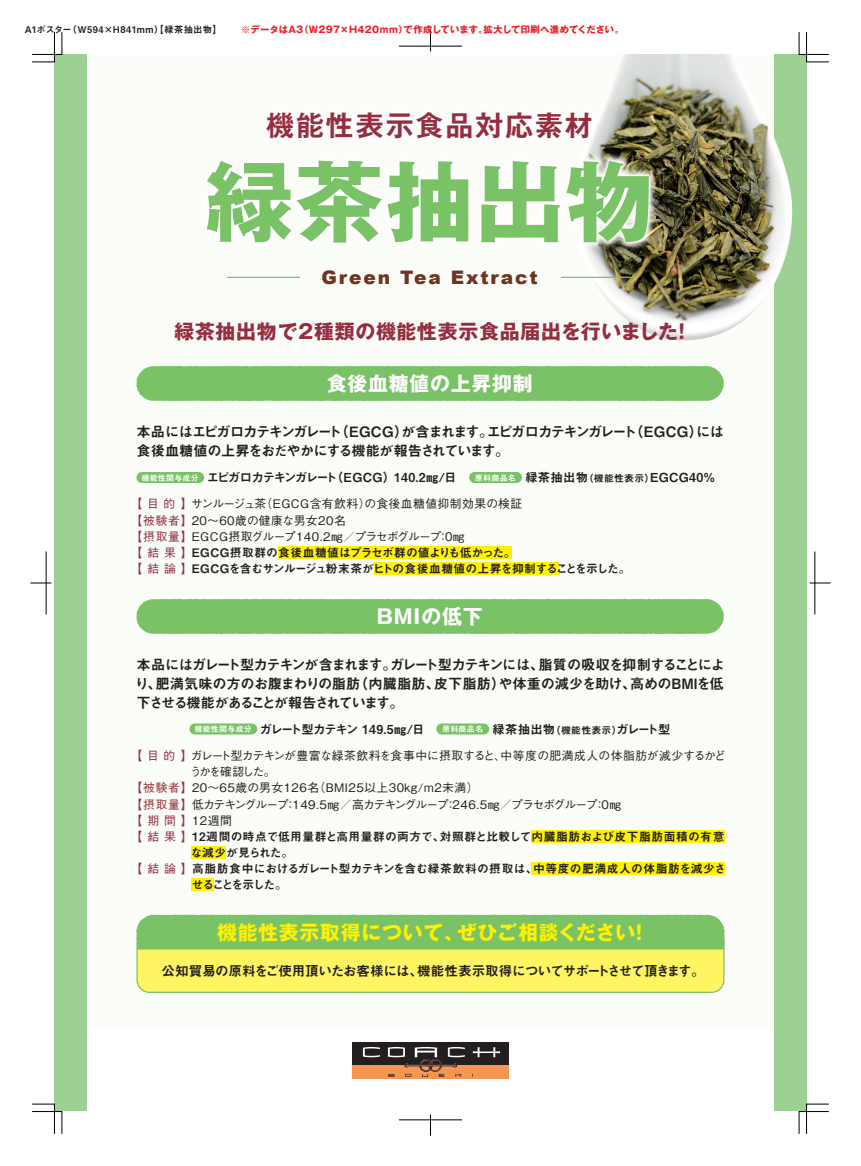
<style>
.page{position:relative;width:861px;height:1166px;background:#fff}
.page>*{position:absolute;margin:0;border:0;box-sizing:border-box;transform-origin:0 0}
.t1{font:700 27.91px "Gothic MB101 Pro De";letter-spacing:.07em;color:#952e3f}
.t2{font:700 19.86px "Gothic MB101 Pro";letter-spacing:.04em;color:#952e3f}
.t3{font:700 19.86px "Gothic MB101 Pro";letter-spacing:.04em;color:#fff101}
.t4{font:700 19.86px "Gothic MB101 Pro";letter-spacing:.04em;color:#fff}
.t5{font:900 18.64px "Arial";letter-spacing:.1em;color:#6f3521}
.t6{font:14.26px/18.6px "Midashi Go Pro MB31";letter-spacing:-.08em;color:#231f20}
.t7{font:13.65px "Midashi Go Pro MB31";letter-spacing:-.04em;color:#231f20}
.t8{font:12.42px "Midashi Go Pro MB31";letter-spacing:-.1em;color:#231f20}
.t9{font:12.42px "Midashi Go Pro MB31";letter-spacing:.02em;color:#231f20}
.t10{font:12.42px "Midashi Go Pro MB31";letter-spacing:-.02em;color:#231f20}
.t11{font:500 11.81px/16.1px "Gothic BBB Pro";letter-spacing:.04em;color:#231f20}
.t12{font:11.81px/16.1px "Midashi Go Pro MB31";letter-spacing:-.025em;color:#231f20}
.t13{font:500 11.81px "Gothic BBB Pro";letter-spacing:.01em;color:#231f20}
.t14{font:11.81px "Midashi Go Pro MB31";letter-spacing:.03em;color:#231f20}
.t15{font:11.81px "Midashi Go Pro MB31";letter-spacing:.01em;color:#231f20}
.t16{font:11.81px "Midashi Go Pro MB31";letter-spacing:-.055em;color:#231f20}
.t17{font:11.81px "Midashi Go Pro MB31";letter-spacing:-.125em;color:#231f20}
.t18{font:500 11.81px "Gothic BBB Pro";letter-spacing:-.14em;color:#231f20}
.t19{font:700 9.28px "Gothic MB101";letter-spacing:.03em;color:#ee1d23}
.t20{font:9.28px "Midashi Go Pro MB31";letter-spacing:.025em;color:#231f20}
.s1{font-size:8.05px;color:#fff}
.s2{font-size:9.89px}
.s3{color:#952e3f}
.s4{font-family:"Gothic BBB Pro";font-weight:500;color:#952e3f}
</style>
<div class="page">
<div style="left:55px;top:55px;width:751px;height:974px;background:#fbfdf8"></div>
<div style="left:774px;top:55px;width:32px;height:1056px;background:#9dd193"></div>
<img style="left:500px;top:55px;width:293px;height:311px">
<div style="left:55px;top:55px;width:32px;height:1056px;background:#9dd193"></div>
<div style="left:352px;top:1042px;width:157px;height:23px;background:#231f20"></div>
<div style="left:352px;top:1065px;width:157px;height:14px;background:#f79551"></div>
<svg style="left:473px;top:1047px;width:27px;height:10px"></svg>
<svg style="left:363px;top:1047px;width:17px;height:10px"></svg>
<svg style="left:388px;top:1047px;width:77px;height:30px"></svg>
<div style="left:278px;top:546px;width:234px;height:13px;background:#fff101"></div>
<div style="left:374px;top:562px;width:184px;height:12px;background:#fff101"></div>
<div style="left:531px;top:830px;width:193px;height:13px;background:#fff101"></div>
<div style="left:192px;top:846px;width:34px;height:12px;background:#fff101"></div>
<div style="left:192px;top:878px;width:22px;height:12px;background:#fff101"></div>
<div style="left:531px;top:862px;width:193px;height:13px;background:#fff101"></div>
<svg style="left:136px;top:472px;width:68px;height:11px"></svg>
<svg style="left:469px;top:472px;width:53px;height:11px"></svg>
<svg style="left:189px;top:723px;width:68px;height:11px"></svg>
<svg style="left:436px;top:723px;width:53px;height:11px"></svg>
<svg style="left:136px;top:914px;width:589px;height:79px"></svg>
<div style="left:136px;top:366px;width:588px;height:35px;background:#79c366"></div>
<div style="left:136px;top:599px;width:588px;height:35px;background:#79c366"></div>
<img style="left:500px;top:101px;width:102px;height:48px">
<img style="left:500px;top:107px;width:98px;height:38px">
<svg style="left:227px;top:276px;width:74px;height:2px"></svg>
<svg style="left:559px;top:276px;width:76px;height:3px"></svg>
<img style="left:500px;top:150px;width:160px;height:103px">
<img style="left:206px;top:157px;width:446px;height:90px">
<svg style="left:207px;top:160px;width:175px;height:83px"></svg>
<svg style="left:388px;top:161px;width:80px;height:81px"></svg>
<svg style="left:481px;top:161px;width:79px;height:81px"></svg>
<svg style="left:566px;top:161px;width:83px;height:81px"></svg>
<svg style="left:32px;top:1104px;width:30px;height:30px"></svg>
<svg style="left:32px;top:32px;width:30px;height:30px"></svg>
<svg style="left:799px;top:32px;width:30px;height:30px"></svg>
<svg style="left:799px;top:1104px;width:30px;height:30px"></svg>
<svg style="left:30px;top:583px;width:21px;height:1px"></svg>
<hr style="left:46px;top:551px;width:1px;height:63px;background:#000">
<svg style="left:809px;top:583px;width:21px;height:1px"></svg>
<hr style="left:814px;top:551px;width:1px;height:63px;background:#000">
<hr style="left:399px;top:46px;width:63px;height:1px;background:#000">
<svg style="left:430px;top:30px;width:1px;height:21px"></svg>
<hr style="left:399px;top:1119px;width:63px;height:1px;background:#000">
<svg style="left:430px;top:1114px;width:1px;height:21px"></svg>
<p class="t20" style="left:25px;top:22px;width:198px">A1ポスター（W594×H841mm）【緑茶抽出物】</p>
<p class="t19" style="left:241px;top:23px;width:384px">※データはA3（W297×H420mm）で作成しています。拡大して印刷へ進めてください。</p>
<h1 class="t1" style="left:266px;top:102px;width:328px">機能性表示食品対応素材</h1>
<h3 class="t5" style="left:321px;top:264px;width:218px">Green Tea Extract</h3>
<h2 class="t2" style="left:174px;top:315px;width:519px">緑茶抽出物で2種類の機能性表示食品届出を行いました！</h2>
<h2 class="t4" style="left:327px;top:367px;width:207px">食後血糖値の上昇抑制</h2>
<p class="t6" style="left:136px;top:421px;width:589px">本品にはエピガロカテキンガレート（EGCG）が含まれます。エピガロカテキンガレート（EGCG）には食後血糖値の上昇をおだやかにする機能が報告されています。</p>
<p class="t8" style="left:141px;top:467px;width:317px"><span class="s1">機能性関与成分</span> エピガロカテキンガレート（EGCG）140.2㎎/日</p>
<p class="t9" style="left:475px;top:467px;width:242px"><span class="s1">原料商品名</span> 緑茶抽出物<span class="s2">（機能性表示）</span>EGCG40%</p>
<p class="t11" style="left:131px;top:494px;width:393px"><span class="s3">【目的】</span>サンルージュ茶（EGCG含有飲料）の食後血糖値抑制効果の検証<span class="s3">【被験者】</span>20～60歳の健康な男女20名<br><span class="s3">【摂取量】</span>EGCG摂取グループ140.2㎎／プラセボグループ：0㎎</p>
<p class="t12" style="left:131px;top:543px;width:501px"><span class="s4">【結果】</span>EGCG摂取群の食後血糖値はプラセボ群の値よりも低かった。<br><span class="s4">【結論】</span>EGCGを含むサンルージュ粉末茶がヒトの食後血糖値の上昇を抑制することを示した。</p>
<h2 class="t4" style="left:377px;top:600px;width:107px">BMIの低下</h2>
<p class="t6" style="left:135px;top:654px;width:592px;text-align:justify">本品にはガレート型カテキンが含まれます。ガレート型カテキンには、脂質の吸収を抑制することにより、肥満気味の方のお腹まわりの脂肪（内臓脂肪、皮下脂肪）や体重の減少を助け、高めのBMIを低下させる機能があることが報告されています。</p>
<p class="t8" style="left:194px;top:719px;width:232px"><span class="s1">機能性関与成分</span> ガレート型カテキン 149.5㎎/日</p>
<p class="t10" style="left:442px;top:719px;width:230px"><span class="s1">原料商品名</span> 緑茶抽出物<span class="s2">（機能性表示）</span>ガレート型</p>
<p class="t13" style="left:131px;top:746px;width:597px"><span class="s3">【目的】</span>ガレート型カテキンが豊富な緑茶飲料を食事中に摂取すると、中等度の肥満成人の体脂肪が減少するかど</p>
<p class="t11" style="left:131px;top:778px;width:492px"><span class="s3">【被験者】</span>20～65歳の男女126名（BMI25以上30kg/m2未満）<br><span class="s3">【摂取量】</span>低カテキングループ：149.5㎎／高カテキングループ：246.5㎎／プラセボグループ：0㎎<span class="s3">【期間】</span>12週間</p>
<p class="t14" style="left:131px;top:827px;width:595px"><span class="s4">【結果】</span>12週間の時点で低用量群と高用量群の両方で、対照群と比較して内臓脂肪および皮下脂肪面積の有意</p>
<p class="t15" style="left:131px;top:859px;width:597px"><span class="s4">【結論】</span>高脂肪食中におけるガレート型カテキンを含む緑茶飲料の摂取は、中等度の肥満成人の体脂肪を減少さ</p>
<p class="t18" style="left:190px;top:762px;width:87px">うかを確認した。</p>
<p class="t16" style="left:191px;top:843px;width:104px">な減少が見られた。</p>
<p class="t17" style="left:192px;top:875px;width:97px">せることを示した。</p>
<h2 class="t3" style="left:217px;top:916px;width:433px">機能性表示取得について、ぜひご相談ください！</h2>
<p class="t7" style="left:161px;top:960px;width:544px">公知貿易の原料をご使用頂いたお客様には、機能性表示取得についてサポートさせて頂きます。</p>
</div>
